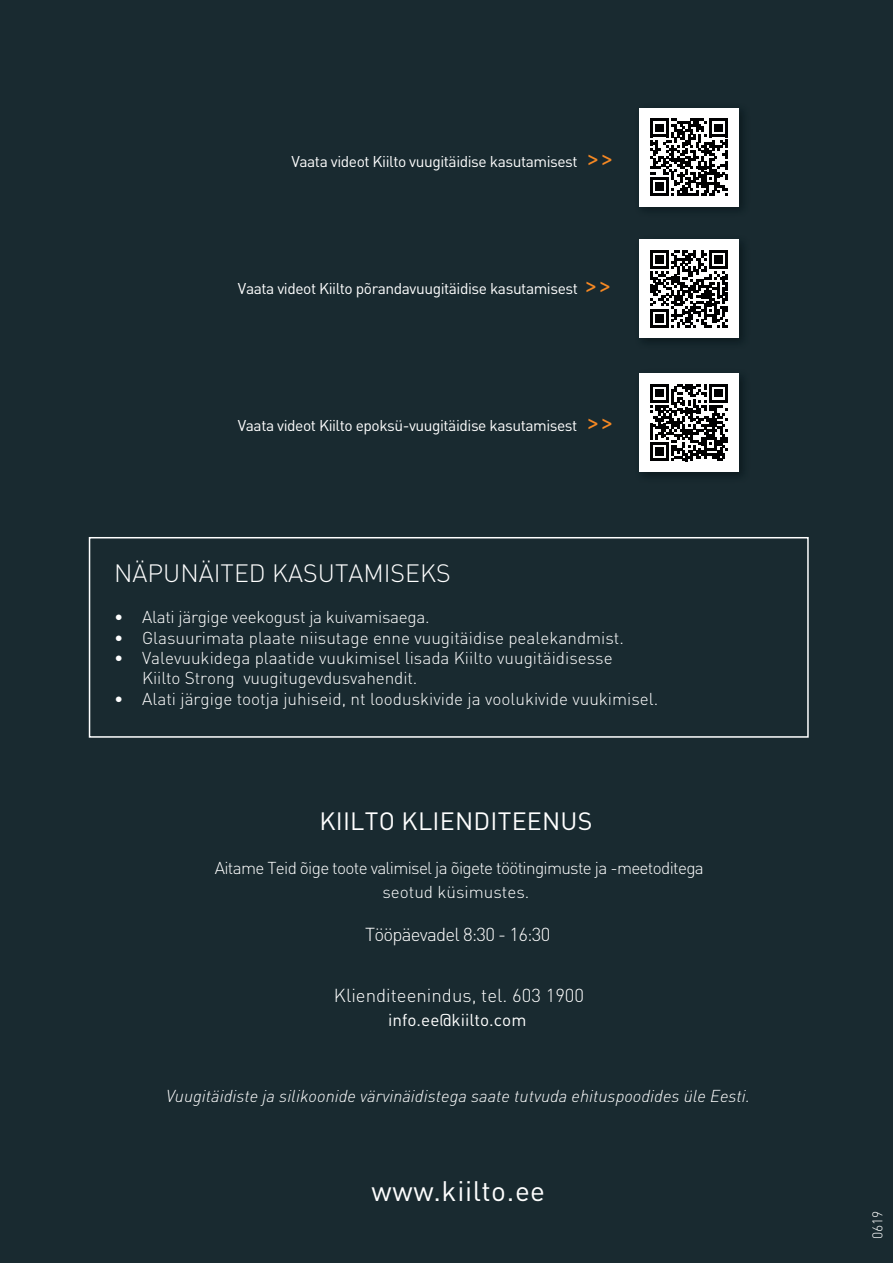
<style>
.page{position:relative;width:893px;height:1263px;background:#192a30}
.page>*{position:absolute;margin:0;border:0;box-sizing:border-box;transform-origin:0 0}
.t1{font:27.9px "DIN Pro";letter-spacing:.025em;color:#fff}
.t2{font:300 24.75px "DIN Pro";color:#fff}
.t3{font:24.75px "DIN Pro";letter-spacing:.01em;color:#fff}
.t4{font:300 18.6px "DIN Pro";color:#fff}
.t5{font:300 18.6px "DIN Pro";letter-spacing:-.04em;color:#fff}
.t6{font:300 16.95px/20.4px "DIN Pro";color:#fff}
.t7{font:300 16.95px/24.8px "DIN Pro";letter-spacing:-.04em;color:#fff;text-align:center}
.t8{font:italic 300 16.95px "DIN Pro";color:#fff}
.t9{font:300 16.95px "DIN Pro";letter-spacing:-.02em;color:#fff}
.t10{font:16.95px "DIN Pro";color:#fff}
.t11{font:15.45px "DIN Pro";letter-spacing:-.03em;color:#fff}
.t12{font:300 13.95px "DIN Pro";color:#fff}
.s1{font-size:26.25px;color:#f58823}
</style>
<div class="page">
<div style="left:639px;top:108px;width:100px;height:99px;background:#fff"></div>
<svg style="left:650px;top:119px;width:78px;height:77px"></svg>
<img style="left:639px;top:239px;width:103px;height:102px">
<div style="left:639px;top:240px;width:100px;height:98px;background:#fff"></div>
<svg style="left:650px;top:250px;width:78px;height:78px"></svg>
<div style="left:639px;top:373px;width:100px;height:99px;background:#fff"></div>
<svg style="left:650px;top:384px;width:78px;height:77px"></svg>
<div style="left:89px;top:537px;width:720px;height:201px;border:2px solid #fff"></div>
<p class="t11" style="left:291px;top:149px;width:324px">Vaata videot Kiilto vuugitäidise kasutamisest <span class="s1">&gt;&gt;</span></p>
<p class="t11" style="left:238px;top:276px;width:375px">Vaata videot Kiilto põrandavuugitäidise kasutamisest <span class="s1">&gt;&gt;</span></p>
<p class="t11" style="left:238px;top:413px;width:378px">Vaata videot Kiilto epoksü-vuugitäidise kasutamisest <span class="s1">&gt;&gt;</span></p>
<h2 class="t2" style="left:114px;top:554px;width:338px">NÄPUNÄITED KASUTAMISEKS</h2>
<p class="t9" style="left:114px;top:604px;width:317px">• Alati järgige veekogust ja kuivamisaega.</p>
<p class="t6" style="left:114px;top:626px;width:511px">• Glasuurimata plaate niisutage enne vuugitäidise pealekandmist.</p>
<p class="t6" style="left:142px;top:646px;width:472px;text-indent:-28px">• Valevuukidega plaatide vuukimisel lisada Kiilto vuugitäidisesse<br>Kiilto Strong vuugitugevdusvahendit.</p>
<p class="t6" style="left:114px;top:687px;width:546px">• Alati järgige tootja juhiseid, nt looduskivide ja voolukivide vuukimisel.</p>
<h2 class="t3" style="left:319px;top:801px;width:275px">KIILTO KLIENDITEENUS</h2>
<p class="t7" style="left:215px;top:854px;width:491px">Aitame Teid õige toote valimisel ja õigete töötingimuste ja -meetoditega seotud küsimustes.</p>
<p class="t5" style="left:365px;top:920px;width:187px">Tööpäevadel 8:30 - 16:30</p>
<p class="t4" style="left:334px;top:981px;width:252px">Klienditeenindus, tel. 603 1900</p>
<p class="t10" style="left:388px;top:1006px;width:140px">info.ee@kiilto.com</p>
<p class="t8" style="left:166px;top:1083px;width:585px">Vuugitäidiste ja silikoonide värvinäidistega saate tutvuda ehituspoodides üle Eesti.</p>
<h1 class="t1" style="left:372px;top:1169px;width:175px">www.kiilto.ee</h1>
<p class="t12" style="left:867px;top:1239px;width:30px;rotate:-90deg">0619</p>
</div>
